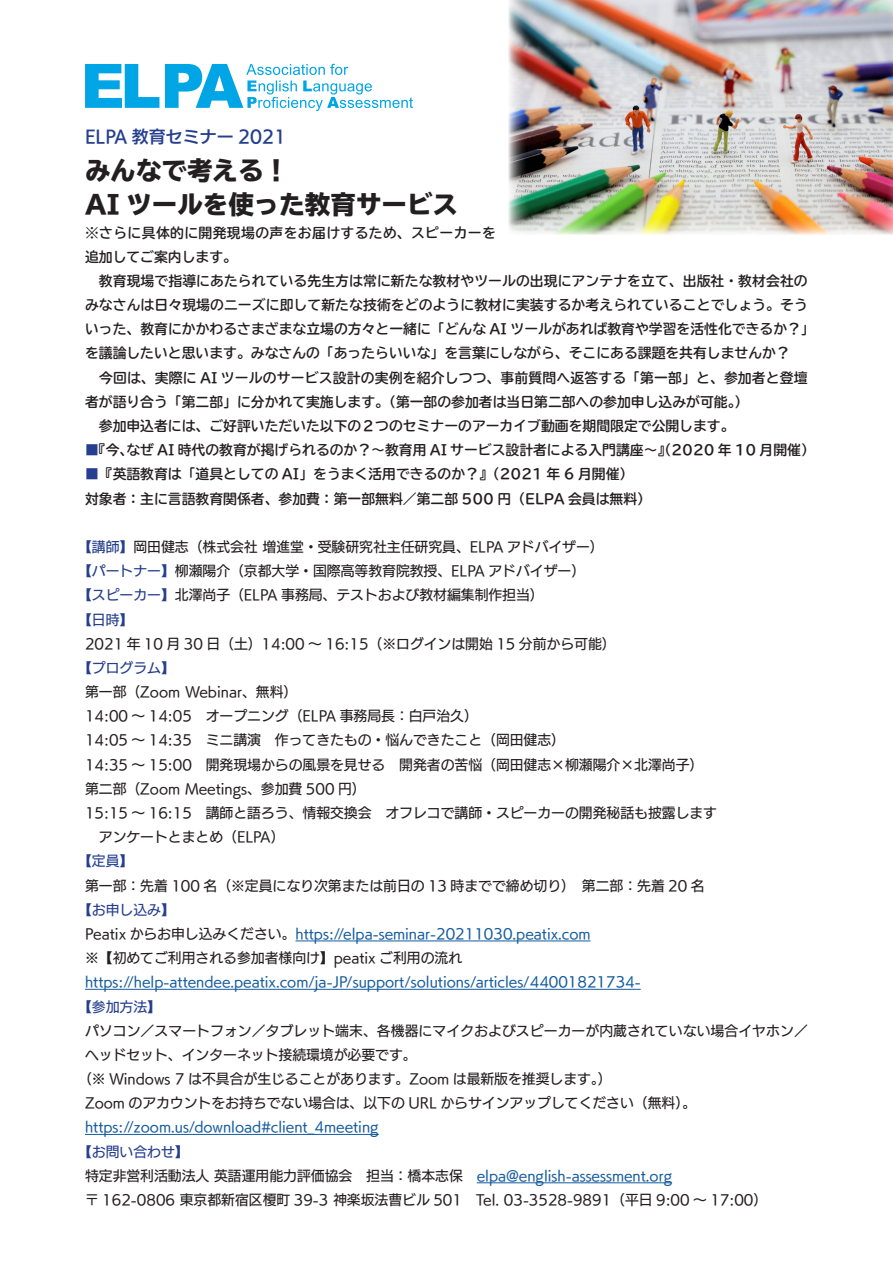
<style>
.page{position:relative;width:893px;height:1263px;background:#fff}
.page>*{position:absolute;margin:0;border:0;box-sizing:border-box;transform-origin:0 0}
.t1{font:800 25.5px "TBUD Go Std";color:#231f20}
.t2{font:16.95px "UD Kakugo Large Pr 6 N DB";color:#253f8e}
.t3{font:13.8px/24.2px "UD Kakugo Large Pr 6 N M";color:#231f20}
.t4{font:700 13.8px/24.2px "TBUDR Go Std";color:#231f20}
.t5{font:13.8px "UD Kakugo Large Pr 6 N M";color:#175d9e}
.t6{font:700 13.8px/24.2px "TBUDR Go Std";letter-spacing:.025em;color:#231f20}
.t7{font:13.8px "UD Kakugo Large Pr 6 N M";color:#253f8e}
.s1{color:#253f8e}
.s2{color:#231f20}
.s3{color:#175d9e}
</style>
<div class="page">
<hr style="left:295px;top:940px;width:296px;height:1px;background:#175d9e">
<hr style="left:85px;top:989px;width:556px;height:1px;background:#175d9e">
<hr style="left:85px;top:1134px;width:294px;height:1px;background:#175d9e">
<hr style="left:477px;top:1182px;width:195px;height:1px;background:#175d9e">
<img style="left:509px;top:0;width:384px;height:234px">
<svg style="left:85px;top:64px;width:328px;height:47px"></svg>
<p class="t2" style="left:85px;top:127px;width:202px">ELPA 教育セミナー 2021</p>
<p class="t1" style="left:85px;top:156px;width:206px">みんなで考える!</p>
<p class="t1" style="left:85px;top:190px;width:374px">AI ツールを使った教育サービス</p>
<p class="t6" style="left:85px;top:220px;width:412px">※さらに具体的に開発現場の声をお届けするため、スピーカーを追加してご案内します。</p>
<p class="t4" style="left:85px;top:269px;width:731px">　教育現場で指導にあたられている先生方は常に新たな教材やツールの出現にアンテナを立て、出版社・教材会社のみなさんは日々現場のニーズに即して新たな技術をどのように教材に実装するか考えられていることでしょう。そういった、教育にかかわるさまざまな立場の方々と一緒に「どんな AI ツールがあれば教育や学習を活性化できるか?「を議論したいと思います。みなさんの「あったらいいな」を言葉にしながら、そこにある課題を共有しませんか?</p>
<p class="t4" style="left:85px;top:366px;width:724px">　今回は、実際に AI ツールのサービス設計の実例を紹介しつつ、事前質問へ返答する「第一部」と、参加者と登壇者が語り合う「第二部」に分かれて実施します。（第一部の参加者は当日第二部への参加申し込みが可能 (。</p>
<p class="t4" style="left:85px;top:414px;width:651px">　参加申込者には、ご好評いただいた以下の２つのセミナーのアーカイブ動画を期間限定で公開します。</p>
<p class="t4" style="left:126px;top:438px;width:690px">なぜ AI 時代の教育が掲げられるのか？〜教育用 AI サービス設計者による入門講座〜』（2020 年 10 月開催(</p>
<p class="t4" style="left:85px;top:438px;width:50px"><span class="s1">■</span>『今、</p>
<p class="t4" style="left:85px;top:462px;width:550px"><span class="s1">■</span>『英語教育は「道具としての AI」をうまく活用できるのか？』（2021 年 6 月開催(</p>
<p class="t4" style="left:85px;top:486px;width:567px">対象者：主に言語教育関係者、参加費：第一部無料／第二部 500 円（ELPA 会員は無料(</p>
<p class="t3" style="left:78px;top:535px;width:527px"><span class="s1">【講師】</span>岡田健志（株式会社増進堂・受験研究社主任研究員、ELPA アドバイザー(</p>
<p class="t3" style="left:78px;top:559px;width:509px"><span class="s1">【パートナー】</span>柳瀬陽介（京都大学・国際高等教育院教授、ELPA アドバイザー(</p>
<p class="t3" style="left:78px;top:583px;width:467px"><span class="s1">【スピーカー】</span>北澤尚子（ELPA 事務局、テストおよび教材編集制作担当(</p>
<p class="t7" style="left:78px;top:612px;width:57px">【日時【</p>
<p class="t3" style="left:85px;top:632px;width:532px">2021 年 10 月 30 日（土）14:00 ～ 16:15（※ログインは開始 15 分前から可能(</p>
<p class="t7" style="left:78px;top:660px;width:98px">【プログラム【</p>
<p class="t3" style="left:85px;top:680px;width:214px">第一部（Zoom Webinar、無料(</p>
<p class="t3" style="left:85px;top:704px;width:394px">14:00 〜 14:05　オープニング（ELPA 事務局長：白戸治久(</p>
<p class="t3" style="left:85px;top:729px;width:482px">14:05 〜 14:35　ミニ講演　作ってきたもの・悩んできたこと（岡田健志(</p>
<p class="t3" style="left:85px;top:753px;width:620px">14:35 〜 15:00　開発現場からの風景を見せる　開発者の苦悩（岡田健志×柳瀬陽介×北澤尚子(</p>
<p class="t3" style="left:85px;top:777px;width:282px">第二部（Zoom Meetings、参加費 500 円(</p>
<p class="t3" style="left:85px;top:801px;width:634px">15:15 〜 16:15　講師と語ろう、情報交換会　オフレコで講師・スピーカーの開発秘話も披露します</p>
<p class="t3" style="left:85px;top:825px;width:201px">　アンケートとまとめ（ELPA(</p>
<p class="t7" style="left:78px;top:853px;width:57px">【定員【</p>
<p class="t3" style="left:85px;top:874px;width:621px">第一部：先着 100 名（※定員になり次第または前日の 13 時までで締め切り）　第二部：先着 20 名</p>
<p class="t7" style="left:78px;top:902px;width:98px">【お申し込み【</p>
<p class="t5" style="left:85px;top:926px;width:507px"><span class="s2">Peatix からお申し込みください。</span>https://elpa-seminar-20211030.peatix.com</p>
<p class="t3" style="left:85px;top:946px;width:379px">※【初めてご利用される参加者様向け】peatix ご利用の流れ</p>
<p class="t5" style="left:85px;top:974px;width:557px">https://help-attendee.peatix.com/ja-JP/support/solutions/articles/44001821734-</p>
<p class="t7" style="left:78px;top:999px;width:84px">【参加方法【</p>
<p class="t3" style="left:85px;top:1019px;width:724px">パソコン／スマートフォン／タブレット端末、各機器にマイクおよびスピーカーが内蔵されていない場合イヤホン／ヘッドセット、インターネット接続環境が必要です。</p>
<p class="t3" style="left:78px;top:1067px;width:535px">（※ Windows 7 は不具合が生じることがあります。Zoom は最新版を推奨します (。</p>
<p class="t3" style="left:85px;top:1091px;width:613px">Zoom のアカウントをお持ちでない場合は、以下の URL からサインアップしてください（無料。(</p>
<p class="t5" style="left:85px;top:1119px;width:295px">https://zoom.us/download#client 4_ meeting</p>
<p class="t7" style="left:78px;top:1144px;width:112px">【お問い合わせ【</p>
<p class="t3" style="left:85px;top:1164px;width:589px">特定非営利活動法人英語運用能力評価協会　担当：橋本志保　<span class="s3">elpa@english-assessment.org</span></p>
<p class="t3" style="left:85px;top:1188px;width:684px">〒 162-0806 東京都新宿区榎町 39-3 神楽坂法曹ビル 501　Tel. 03-3528-9891（平日 9:00 〜 17:00(</p>
</div>
